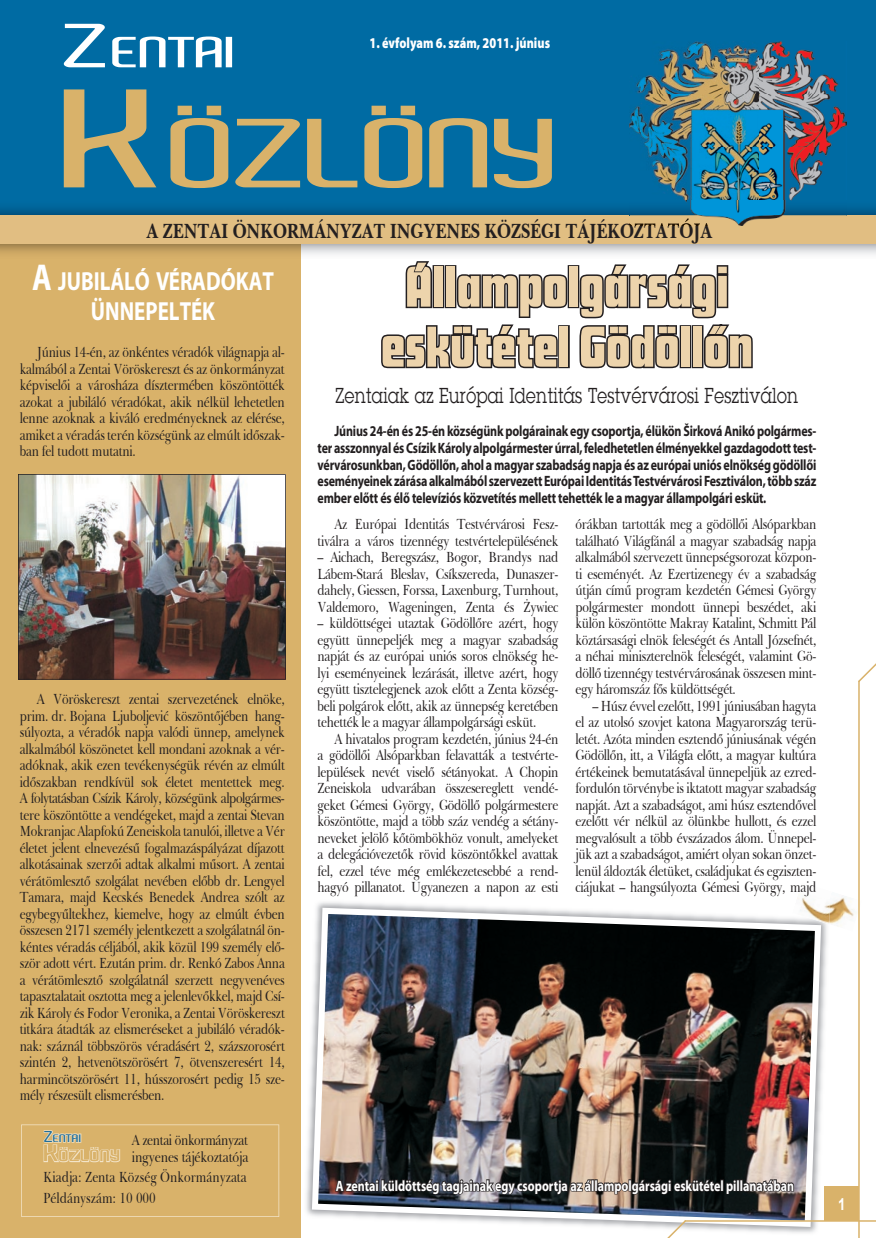
<style>
.page{position:relative;width:876px;height:1238px;background:#fff}
.page>*{position:absolute;margin:0;border:0;box-sizing:border-box;transform-origin:0 0}
.t1{font:600 94.5px "Aldo";letter-spacing:-.055em;color:#d9b26a;scale:1.8 1}
.t2{font:60px/60px "Futura Dis PEE";letter-spacing:.02em;color:#edd4ac;text-align:center;scale:.9 1}
.t3{font:600 42px "Aldo";letter-spacing:-.045em;color:#fff;scale:1.8 1}
.t4{font:700 26.25px/30px "Myriad Pro";color:#fff;text-align:center;scale:.8 1}
.t5{font:21px "Lubalin Graph";letter-spacing:.02em;color:#231f20;scale:.8 1}
.t6{font:700 21px "Baskerville BT";letter-spacing:-.01em;color:#231f20;scale:.8 1}
.t7{font:700 16.5px "Arial";color:#fff;scale:.8 1}
.t8{font:600 15.75px "Aldo";letter-spacing:-.03em;color:#d9b26a;scale:1.6 1}
.t9{font:15px/16.5px "Baskerville BT";letter-spacing:-.025em;color:#231f20;text-align:justify;scale:.8 1}
.t10{font:700 15px/16.5px "Myriad Pro";letter-spacing:-.015em;color:#231f20;text-align:justify;scale:.8 1}
.t11{font:700 15px "Myriad Pro";color:#fff;scale:.8 1}
.t12{font:15px/20.7px "Baskerville BT";color:#231f20;scale:.8 1}
.t13{font:900 15px "Myriad Pro";color:#fff;scale:.8 1}
.t14{font:600 10.5px "Aldo";letter-spacing:-.03em;color:#236f99;scale:1.6 1}
.s1{font-size:60px}
.s2{font-size:135px}
.s3{font-size:37.5px}
.s4{font-size:15px}
.s5{font-size:22.5px}
</style>
<div class="page">
<div style="left:0;top:232px;width:300px;height:1005px;background:#d9b26a"></div>
<svg style="left:21px;top:1124px;width:258px;height:92px"></svg>
<svg style="left:381px;top:261px;width:372px;height:108px"></svg>
<svg style="left:312px;top:907px;width:22px;height:310px"></svg>
<img style="left:18px;top:474px;width:268px;height:205px">
<img style="left:334px;top:663px;width:542px;height:574px">
<div style="left:0;top:0;width:876px;height:217px;background:#006ba3"></div>
<img style="left:0;top:244px;width:876px;height:14px">
<div style="left:0;top:215px;width:876px;height:29px;background:#e1be82"></div>
<img style="left:630px;top:41px;width:217px;height:185px">
<img style="left:630px;top:218px;width:82px;height:8px">
<h3 class="t3" style="left:64px;top:29px;width:99px"><span class="s1">Z</span>ENTAI</h3>
<h1 class="t1" style="left:64px;top:101px;width:282px"><span class="s2">K</span>ÖZLÖNY</h1>
<h3 class="t6" style="left:147px;top:216px;width:709px">A ZENTAI ÖNKORMÁNYZAT INGYENES KÖZSÉGI TÁJÉKOZTATÓJA</h3>
<p class="t13" style="left:370px;top:33px;width:227px">1. évfolyam 6. szám, 2011. június</p>
<h3 class="t4" style="left:32px;top:265px;width:303px"><span class="s3">A</span> JUBILÁLÓ VÉRADÓKAT<br>ÜNNEPELTÉK</h3>
<p class="t9" style="left:20px;top:343px;width:333px;text-indent:17px">Június 14-én, az önkéntes véradók világnapja al&shy;kalmából a Zentai Vöröskereszt és az önkormányzat képviselői a városháza dísztermében köszöntötték azokat a jubiláló véradókat, akik nélkül lehetetlen lenne azoknak a kiváló eredményeknek az elérése, amiket a véradás terén községünk az elmúlt időszak&shy;ban fel tudott mutatni.</p>
<p class="t9" style="left:20px;top:690px;width:333px;text-indent:17px">A Vöröskereszt zentai szervezetének elnöke, prim. dr. Bojana Ljuboljević köszöntőjében hang&shy;súlyozta, a véradók napja valódi ünnep, amelynek alkalmából köszönetet kell mondani azoknak a vér&shy;adóknak, akik ezen tevékenységük révén az elmúlt időszakban rendkívül sok életet mentettek meg.<br>A folytatásban Csízik Károly, községünk alpolgármes&shy;tere köszöntötte a vendégeket, majd a zentai Stevan Mokranjac Alapfokú Zeneiskola tanulói, illetve a Vér életet jelent elnevezésű fogalmazáspályázat díjazott alkotásainak szerzői adtak alkalmi műsort. A zentai vérátömlesztő szolgálat nevében előbb dr. Lengyel Tamara, majd Kecskés Benedek Andrea szólt az egybegyűltekhez, kiemelve, hogy az elmúlt évben összesen 2171 személy jelentkezett a szolgálatnál ön&shy;kéntes véradás céljából, akik közül 199 személy elő&shy;ször adott vért. Ezután prim. dr. Renkó Zabos Anna a vérátömlesztő szolgálatnál szerzett negyvenéves tapasztalatait osztotta meg a jelenlevőkkel, majd Csí&shy;zik Károly és Fodor Veronika, a Zentai Vöröskereszt titkára átadták az elismeréseket a jubiláló véradók&shy;nak: száznál többszörös véradásért 2, százszorosért szintén 2, hetvenötszörösért 7, ötvenszeresért 14, harmincötszörösért 11, hússzorosért pedig 15 sze&shy;mély részesült elismerésben.</p>
<p class="t14" style="left:44px;top:1132px;width:25px"><span class="s4">Z</span>ENTAI</p>
<p class="t8" style="left:44px;top:1146px;width:50px"><span class="s5">K</span>ÖZLÖNY</p>
<p class="t9" style="left:132px;top:1131px;width:147px">A zentai önkormányzat ingyenes tájékoztatója</p>
<p class="t12" style="left:43px;top:1166px;width:256px">Kiadja: Zenta Község Önkormányzata<br>Példányszám: 10 000</p>
<h2 class="t2" style="left:381px;top:259px;width:414px">Állampolgársági eskütétel Gödöllőn</h2>
<h3 class="t5" style="left:336px;top:382px;width:580px">Zentaiak az Európai Identitás Testvérvárosi Fesztiválon</h3>
<p class="t10" style="left:317px;top:422px;width:625px;text-indent:17px">Június 24-én és 25-én községünk polgárainak egy csoportja, élükön Širková Anikó polgármes&shy;ter asszonnyal és Csízik Károly alpolgármester úrral, feledhetetlen élményekkel gazdagodott test&shy;vérvárosunkban, Gödöllőn, ahol a magyar szabadság napja és az európai uniós elnökség gödöllői eseményeinek zárása alkalmából szervezett Európai Identitás Testvérvárosi Fesztiválon, több száz ember előtt és élő televíziós közvetítés mellett tehették le a magyar állampolgári esküt.</p>
<p class="t9" style="left:317px;top:515px;width:303px;text-align:right">Az Európai Identitás Testvérvárosi Fesz&shy;tiválra a város tizennégy testvértelepülésének</p>
<p class="t9" style="left:317px;top:548px;width:303px">– Aichach, Beregszász, Bogor, Brandys nad Lábem-Stará Bleslav, Csíkszereda, Dunaszer&shy;dahely, Giessen, Forssa, Laxenburg, Turnhout, Valdemoro, Wageningen, Zenta és Żywiec</p>
<p class="t9" style="left:317px;top:614px;width:303px">– küldöttségei utaztak Gödöllőre azért, hogy együtt ünnepeljék meg a magyar szabadság napját és az európai uniós soros elnökség he&shy;lyi eseményeinek lezárását, illetve azért, hogy együtt tisztelegjenek azok előtt a Zenta község&shy;beli polgárok előtt, akik az ünnepség keretében tehették le a magyar állampolgársági esküt.</p>
<p class="t9" style="left:317px;top:730px;width:303px;text-indent:17px">A hivatalos program kezdetén, június 24-én a gödöllői Alsóparkban felavatták a testvérte&shy;lepülések nevét viselő sétányokat. A Chopin Zeneiskola udvarában összesereglett vendé&shy;geket Gémesi György, Gödöllő polgármestere köszöntötte, majd a több száz vendég a sétány&shy;neveket jelölő kőtömbökhöz vonult, amelyeket a delegációvezetők rövid köszöntőkkel avattak fel, ezzel téve még emlékezetesebbé a rend&shy;hagyó pillanatot. Ugyanezen a napon az esti</p>
<p class="t9" style="left:575px;top:515px;width:303px">órákban tartották meg a gödöllői Alsóparkban található Világfánál a magyar szabadság napja alkalmából szervezett ünnepségsorozat közpon&shy;ti eseményét. Az Ezertizenegy év a szabadság útján című program kezdetén Gémesi György polgármester mondott ünnepi beszédet, aki külön köszöntötte Makray Katalint, Schmitt Pál köztársasági elnök feleségét és Antall Józsefnét, a néhai miniszterelnök feleségét, valamint Gö&shy;döllő tizennégy testvérvárosának összesen mint&shy;egy háromszáz fős küldöttségét.</p>
<p class="t9" style="left:575px;top:697px;width:303px;text-indent:17px">– Húsz évvel ezelőtt, 1991 júniusában hagyta el az utolsó szovjet katona Magyarország terü&shy;letét. Azóta minden esztendő júniusának végén Gödöllőn, itt, a Világfa előtt, a magyar kultúra értékeinek bemutatásával ünnepeljük az ezred&shy;fordulón törvénybe is iktatott magyar szabadság napját. Azt a szabadságot, ami húsz esztendővel ezelőtt vér nélkül az ölünkbe hullott, és ezzel megvalósult a több évszázados álom. Ünnepel&shy;jük azt a szabadságot, amiért olyan sokan önzet&shy;lenül áldozták életüket, családjukat és egziszten&shy;ciájukat – hangsúlyozta Gémesi György, majd</p>
<p class="t11" style="left:336px;top:1175px;width:574px">A zentai küldöttség tagjainak egy csoportja az állampolgársági eskütétel pillanatában</p>
<p class="t7" style="left:838px;top:1193px;width:11px">1</p>
</div>
